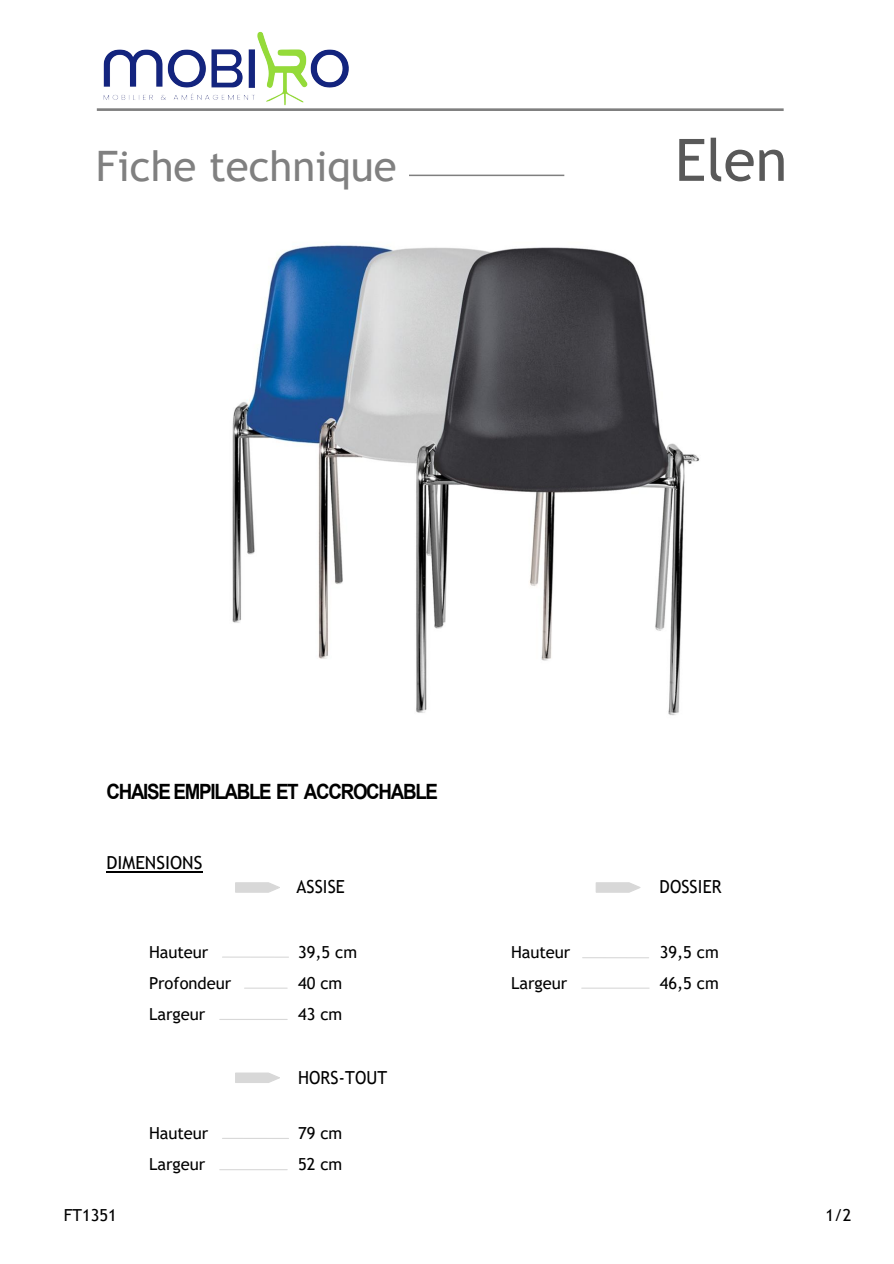
<style>
.page{position:relative;width:894px;height:1264px;background:#fff}
.page>*{position:absolute;margin:0;border:0;box-sizing:border-box;transform-origin:0 0}
.t1{font:58.5px "Trebuchet MS";color:#595959}
.t2{font:42px "Trebuchet MS";color:#808080}
.t3{font:700 21px "Arial";letter-spacing:-.07em;color:#000;scale:.89 1}
.t4{font:18px "Trebuchet MS";letter-spacing:.005em;color:#000;scale:.93 1}
.t5{font:18px "Trebuchet MS";letter-spacing:.005em;color:#000}
.t6{font:16.5px "Trebuchet MS";color:#000}
</style>
<div class="page">
<img style="left:96px;top:31px;width:253px;height:78px">
<hr style="left:106px;top:871px;width:96px;height:1px;background:#000">
<hr style="left:97px;top:108px;width:686px;height:3px;background:#7f7f7f">
<hr style="left:409px;top:175px;width:155px;height:1px;background:#7f7f7f">
<svg style="left:235px;top:882px;width:45px;height:11px"></svg>
<hr style="left:222px;top:956px;width:66px;height:1px;background:#d8d8d8">
<hr style="left:244px;top:987px;width:43px;height:1px;background:#d8d8d8">
<hr style="left:220px;top:1018px;width:67px;height:2px;background:#d8d8d8">
<svg style="left:595px;top:882px;width:46px;height:11px"></svg>
<hr style="left:582px;top:957px;width:66px;height:1px;background:#d8d8d8">
<hr style="left:581px;top:987px;width:68px;height:1px;background:#d8d8d8">
<svg style="left:235px;top:1072px;width:45px;height:11px"></svg>
<hr style="left:222px;top:1137px;width:66px;height:1px;background:#d8d8d8">
<hr style="left:220px;top:1169px;width:67px;height:1px;background:#d8d8d8">
<img style="left:232px;top:245px;width:468px;height:471px">
<h2 class="t2" style="left:96px;top:150px;width:302px">Fiche technique</h2>
<p class="t3" style="left:106px;top:783px;width:374px">CHAISE EMPILABLE ET ACCROCHABLE</p>
<p class="t5" style="left:106px;top:856px;width:97px">DIMENSIONS</p>
<h1 class="t1" style="left:674px;top:138px;width:114px">Elen</h1>
<p class="t4" style="left:296px;top:880px;width:53px">ASSISE</p>
<p class="t4" style="left:659px;top:880px;width:68px">DOSSIER</p>
<p class="t6" style="left:149px;top:945px;width:61px">Hauteur</p>
<p class="t6" style="left:298px;top:945px;width:61px">39,5 cm</p>
<p class="t6" style="left:511px;top:945px;width:61px">Hauteur</p>
<p class="t6" style="left:659px;top:945px;width:61px">39,5 cm</p>
<p class="t6" style="left:149px;top:976px;width:84px">Profondeur</p>
<p class="t6" style="left:298px;top:976px;width:46px">40 cm</p>
<p class="t6" style="left:511px;top:976px;width:58px">Largeur</p>
<p class="t6" style="left:659px;top:976px;width:61px">46,5 cm</p>
<p class="t6" style="left:149px;top:1007px;width:58px">Largeur</p>
<p class="t6" style="left:298px;top:1007px;width:46px">43 cm</p>
<p class="t4" style="left:298px;top:1070px;width:97px">HORS-TOUT</p>
<p class="t6" style="left:149px;top:1127px;width:61px">Hauteur</p>
<p class="t6" style="left:298px;top:1127px;width:46px">79 cm</p>
<p class="t6" style="left:149px;top:1158px;width:58px">Largeur</p>
<p class="t6" style="left:298px;top:1158px;width:46px">52 cm</p>
<p class="t6" style="left:64px;top:1208px;width:54px">FT1351</p>
<p class="t6" style="left:825px;top:1208px;width:27px">1/2</p>
</div>
